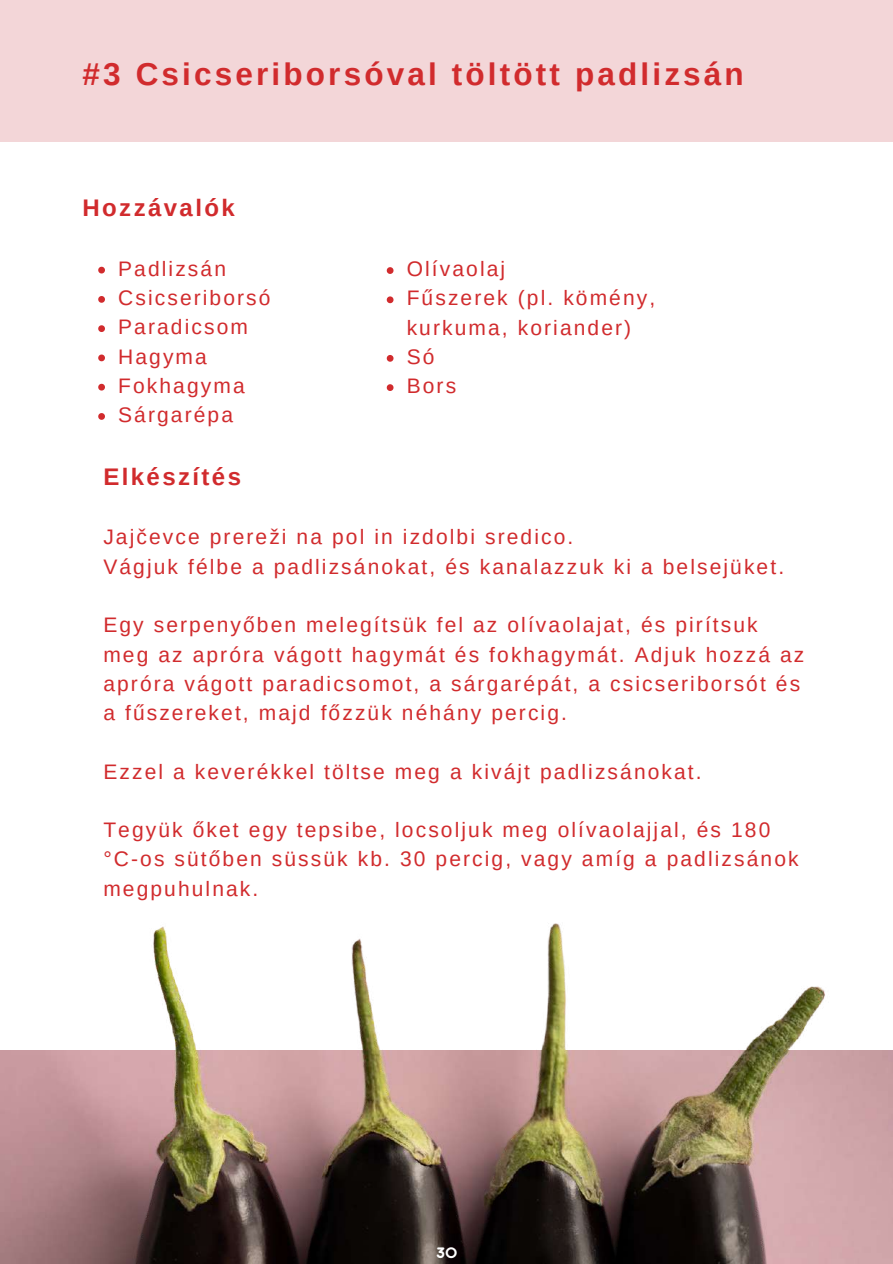
<style>
.page{position:relative;width:893px;height:1264px;background:#fff}
.page>*{position:absolute;margin:0;border:0;box-sizing:border-box;transform-origin:0 0}
.t1{font:700 31.5px "Arimo";letter-spacing:.1em;color:#d12b2d}
.t2{font:700 24px "Arimo";letter-spacing:.1em;color:#d12b2d}
.t3{font:21px/29.2px "Arimo";letter-spacing:.1em;color:#d12b2d}
.t4{font:16.5px "Aristotelica Pro Tx Bld";color:#fff}
</style>
<div class="page">
<div style="left:0;top:0;width:892px;height:141px;background:#f3d6d8"></div>
<svg style="left:98px;top:267px;width:7px;height:6px"></svg>
<svg style="left:98px;top:296px;width:7px;height:7px"></svg>
<svg style="left:98px;top:325px;width:7px;height:7px"></svg>
<svg style="left:98px;top:354px;width:7px;height:7px"></svg>
<svg style="left:98px;top:384px;width:7px;height:6px"></svg>
<svg style="left:98px;top:413px;width:7px;height:7px"></svg>
<img style="left:0;top:923px;width:892px;height:340px">
<svg style="left:387px;top:267px;width:6px;height:7px"></svg>
<svg style="left:387px;top:296px;width:6px;height:7px"></svg>
<svg style="left:387px;top:355px;width:6px;height:7px"></svg>
<svg style="left:387px;top:384px;width:6px;height:7px"></svg>
<h1 class="t1" style="left:82px;top:57px;width:662px">#3 Csicseriborsóval töltött padlizsán</h1>
<p class="t2" style="left:82px;top:194px;width:154px">Hozzávalók</p>
<p class="t3" style="left:118px;top:254px;width:154px">Padlizsán<br>Csicseriborsó<br>Paradicsom<br>Hagyma<br>Fokhagyma<br>Sárgarépa</p>
<p class="t2" style="left:103px;top:463px;width:139px">Elkészítés</p>
<p class="t3" style="left:406px;top:254px;width:250px">Olívaolaj<br>Fűszerek (pl. kömény, kurkuma, koriander)<br>Só<br>Bors</p>
<p class="t3" style="left:103px;top:522px;width:682px">Jajčevce prereži na pol in izdolbi sredico.<br>Vágjuk félbe a padlizsánokat, és kanalazzuk ki a belsejüket.</p>
<p class="t3" style="left:103px;top:610px;width:702px">Egy serpenyőben melegítsük fel az olívaolajat, és pirítsuk meg az apróra vágott hagymát és fokhagymát. Adjuk hozzá az apróra vágott paradicsomot, a sárgarépát, a csicseriborsót és a fűszereket, majd főzzük néhány percig.</p>
<p class="t3" style="left:103px;top:756px;width:599px">Ezzel a keverékkel töltse meg a kivájt padlizsánokat.</p>
<p class="t3" style="left:103px;top:815px;width:696px">Tegyük őket egy tepsibe, locsoljuk meg olívaolajjal, és 180 °C-os sütőben süssük kb. 30 percig, vagy amíg a padlizsánok megpuhulnak.</p>
<p class="t4" style="left:436px;top:1247px;width:22px">30</p>
</div>
